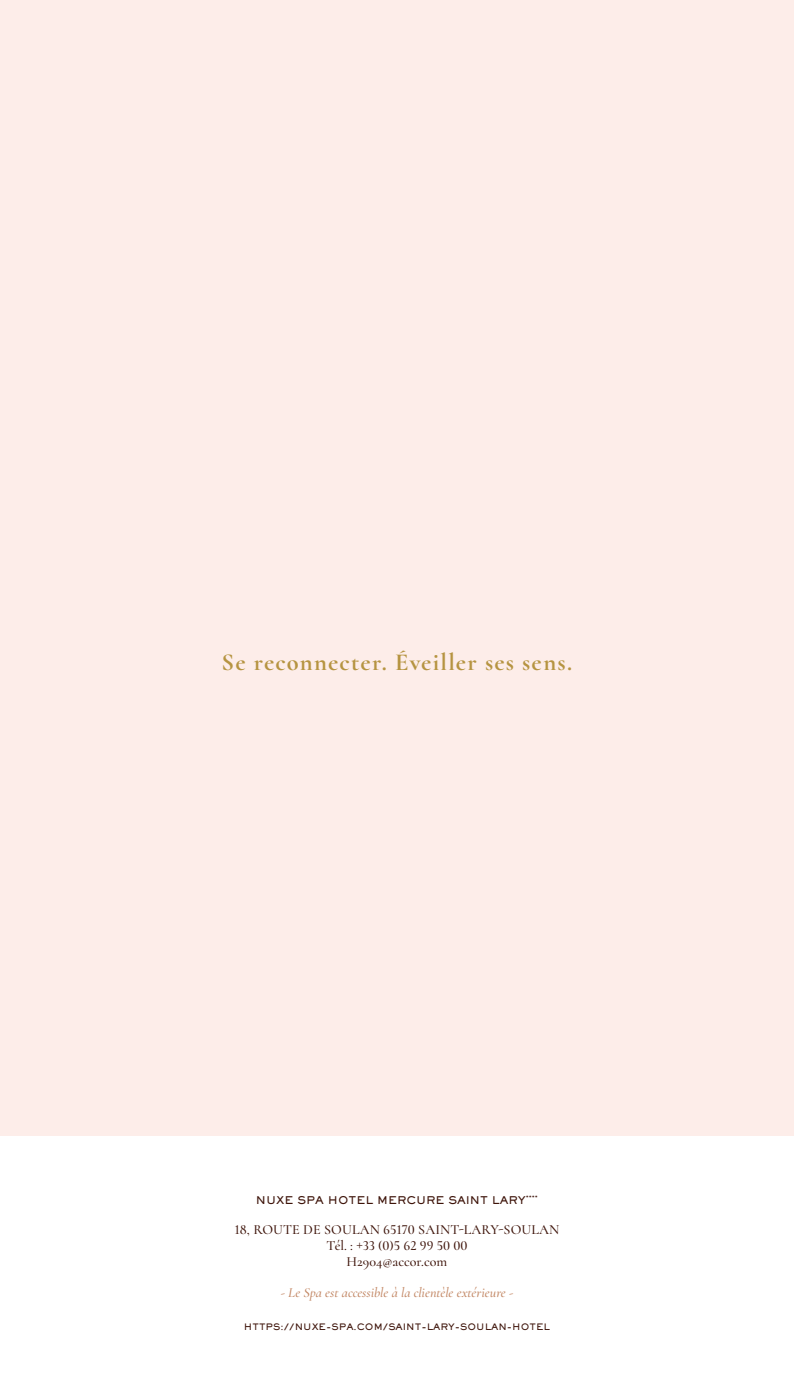
<style>
.page{position:relative;width:794px;height:1389px;background:#fdede9}
.page>*{position:absolute;margin:0;border:0;box-sizing:border-box;transform-origin:0 0}
.t1{font:700 24.5px "Cormorant";letter-spacing:.05em;color:#b69441}
.t2{font:500 14px/15.8px "Cormorant";color:#3e140a;text-align:center}
.t3{font:italic 500 14px "Cormorant";color:#c28663}
.t4{font:800 10.5px "Sackers Gothic Std";color:#3e140a}
.t5{font:800 8.75px "Sackers Gothic Std";color:#3e140a}
</style>
<div class="page">
<div style="left:0;top:1136px;width:794px;height:253px;background:#fff"></div>
<h1 class="t1" style="left:222px;top:647px;width:352px">Se reconnecter. Éveiller ses sens.</h1>
<p class="t4" style="left:256px;top:1193px;width:283px">NUXE SPA HOTEL MERCURE SAINT LARY<sup>****</sup></p>
<p class="t2" style="left:234px;top:1222px;width:326px">18, ROUTE DE SOULAN 65170 SAINT-LARY-SOULAN<br>Tél. : +33 (0)5 62 99 50 00<br>H2904@accor.com</p>
<p class="t3" style="left:281px;top:1285px;width:234px">- Le Spa est accessible à la clientèle extérieure -</p>
<p class="t5" style="left:244px;top:1321px;width:308px">HTTPS://NUXE-SPA.COM/SAINT-LARY-SOULAN-HOTEL</p>
</div>
